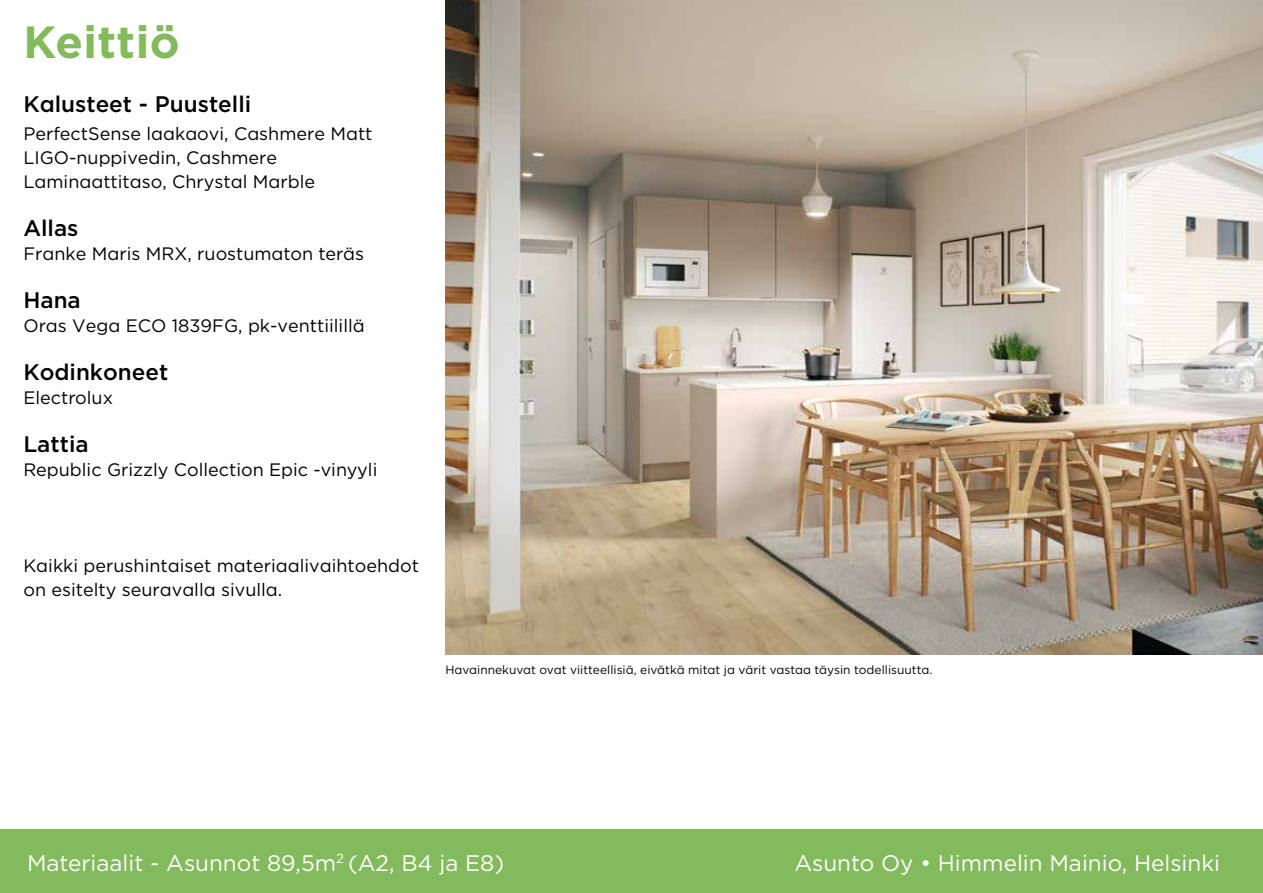
<style>
.page{position:relative;width:1263px;height:893px;background:#fff}
.page>*{position:absolute;margin:0;border:0;box-sizing:border-box;transform-origin:0 0}
.t1{font:700 45px "Gotham";letter-spacing:.01em;color:#83ba5b}
.t2{font:22.5px "Gotham";color:#fff}
.t3{font:500 22.5px "Gotham";color:#000}
.t4{font:18px/24px "Gotham";color:#000}
.t5{font:12px "Gotham";color:#000}
</style>
<div class="page">
<div style="left:0;top:829px;width:1263px;height:64px;background:#83ba5b"></div>
<img style="left:445px;top:0;width:818px;height:655px">
<h1 class="t1" style="left:23px;top:12px;width:158px">Keittiö</h1>
<p class="t3" style="left:23px;top:89px;width:229px">Kalusteet - Puustelli</p>
<p class="t4" style="left:23px;top:121px;width:351px">PerfectSense laakaovi, Cashmere Matt<br>LIGO-nuppivedin, Cashmere<br>Laminaattitaso, Chrystal Marble</p>
<p class="t3" style="left:23px;top:213px;width:57px">Allas</p>
<p class="t4" style="left:23px;top:241px;width:342px">Franke Maris MRX, ruostumaton teräs</p>
<p class="t3" style="left:23px;top:285px;width:59px">Hana</p>
<p class="t4" style="left:23px;top:313px;width:343px">Oras Vega ECO 1839FG, pk-venttiilillä</p>
<p class="t3" style="left:23px;top:357px;width:146px">Kodinkoneet</p>
<p class="t4" style="left:23px;top:385px;width:91px">Electrolux</p>
<p class="t3" style="left:23px;top:429px;width:67px">Lattia</p>
<p class="t4" style="left:23px;top:457px;width:355px">Republic Grizzly Collection Epic -vinyyli</p>
<p class="t4" style="left:23px;top:553px;width:397px">Kaikki perushintaiset materiaalivaihtoehdot on esitelty seuravalla sivulla.</p>
<p class="t5" style="left:445px;top:662px;width:488px">Havainnekuvat ovat viitteellisiä, eivätkä mitat ja värit vastaa täysin todellisuutta.</p>
<p class="t2" style="left:27px;top:848px;width:479px">Materiaalit - Asunnot 89,5m<sup>2</sup> (A2, B4 ja E8)</p>
<p class="t2" style="left:794px;top:848px;width:427px">Asunto Oy • Himmelin Mainio, Helsinki</p>
</div>
